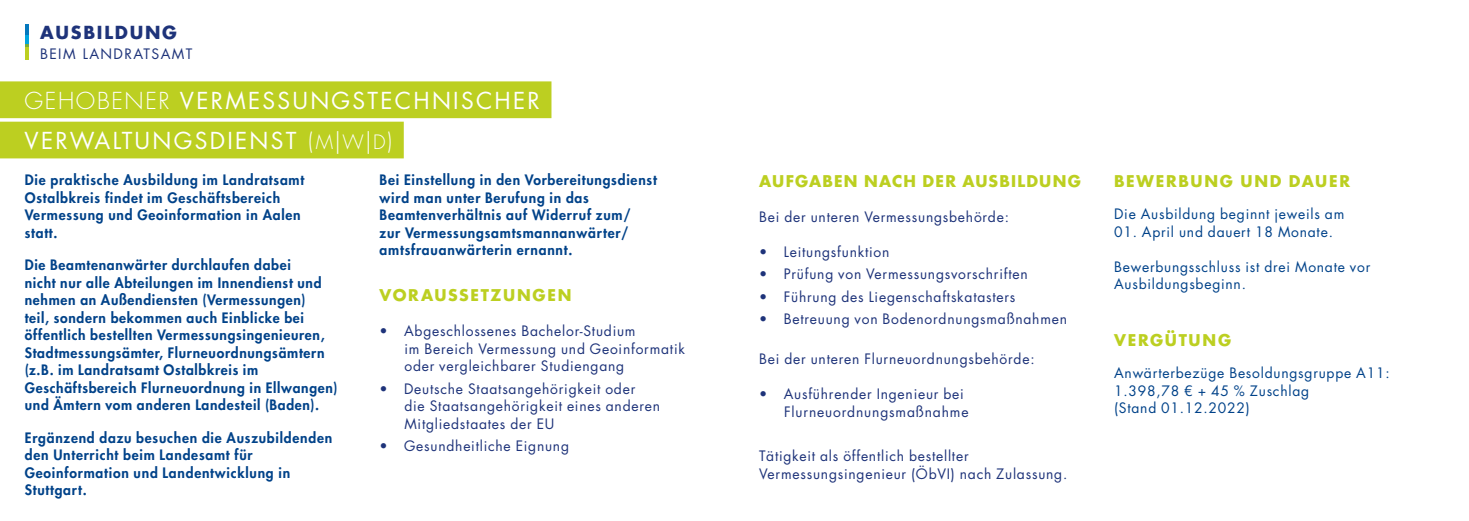
<style>
.page{position:relative;width:1469px;height:521px;background:#fff}
.page>*{position:absolute;margin:0;border:0;box-sizing:border-box;transform-origin:0 0}
.t1{font:22.75px/40.2px "Futura Std";letter-spacing:.1em;color:#fff}
.t2{font:700 17.5px "Futura Std";letter-spacing:.1em;color:#1e337a}
.p_Fließtext{font:700 15.75px "Futura Std";letter-spacing:.095em;color:#bccf21}
.p_Fließtext-2{font:700 15.75px "Futura Std";letter-spacing:.075em;color:#bccf21}
.p_Fließtext-3{font:800 14px/17.5px "Futura Std";letter-spacing:.055em;color:#004289}
.Aufzählung{font:14px/17.5px "Futura Std";letter-spacing:.055em;color:#1e337a}
.p_Fließtext-4{font:14px/17.5px "Futura Std";letter-spacing:.055em;color:#004289}
.Aufzählung-2{font:14px "Futura Std";letter-spacing:.1em;color:#1e337a}
.s1{font-weight:300}
.s2{font-weight:300;font-size:19.25px}
</style>
<div class="page">
<div style="left:0;top:81px;width:551px;height:37px;background:#bccf21"></div>
<div style="left:0;top:122px;width:404px;height:36px;background:#bccf21"></div>
<hr style="left:25px;top:25px;width:4px;height:10px;background:#0578bd">
<svg style="left:25px;top:35px;width:4px;height:12px"></svg>
<hr style="left:25px;top:47px;width:4px;height:12px;background:#bccf21">
<p class="t2" style="left:40px;top:21px;width:138px">AUSBILDUNG</p>
<p class="Aufzählung-2" style="left:40px;top:44px;width:154px">BEIM LANDRATSAMT</p>
<h1 class="t1" style="left:25px;top:80px;width:517px"><span class="s1">GEHOBENER</span> VERMESSUNGSTECHNISCHER<br>VERWALTUNGSDIENST <span class="s1">(</span><span class="s2">M</span><span class="s1">|</span><span class="s2">W</span><span class="s1">|</span><span class="s2">D</span><span class="s1">)</span></h1>
<p class="p_Fließtext-3" style="left:25px;top:171px;width:281px">Die praktische Ausbildung im Landratsamt<br>Ostalbkreis findet im Geschäftsbereich<br>Vermessung und Geoinformation in Aalen statt.</p>
<p class="p_Fließtext-3" style="left:25px;top:256px;width:314px">Die Beamtenanwärter durchlaufen dabei<br>nicht nur alle Abteilungen im Innendienst und nehmen an Außendiensten (Vermessungen)<br>teil, sondern bekommen auch Einblicke bei öffentlich bestellten Vermessungsingenieuren, Stadtmessungsämter, Flurneuordnungsämtern (z.B. im Landratsamt Ostalbkreis im Geschäftsbereich Flurneuordnung in Ellwangen) und Ämtern vom anderen Landesteil (Baden).</p>
<p class="p_Fließtext-3" style="left:25px;top:429px;width:309px">Ergänzend dazu besuchen die Auszubildenden den Unterricht beim Landesamt für<br>Geoinformation und Landentwicklung in<br>Stuttgart.</p>
<p class="p_Fließtext-3" style="left:379px;top:171px;width:279px">Bei Einstellung in den Vorbereitungsdienst wird man unter Berufung in das Beamtenverhältnis auf Widerruf zum/<br>zur Vermessungsamtsmannanwärter/ amtsfrauanwärterin ernannt.</p>
<p class="p_Fließtext" style="left:379px;top:285px;width:193px">VORAUSSETZUNGEN</p>
<p class="Aufzählung" style="left:404px;top:322px;width:282px;text-indent:-25px">• Abgeschlossenes Bachelor-Studium<br>im Bereich Vermessung und Geoinformatik oder vergleichbarer Studiengang</p>
<p class="Aufzählung" style="left:404px;top:380px;width:257px;text-indent:-25px">• Deutsche Staatsangehörigkeit oder<br>die Staatsangehörigkeit eines anderen<br>Mitgliedstaates der EU</p>
<p class="Aufzählung" style="left:379px;top:437px;width:191px">• Gesundheitliche Eignung</p>
<p class="p_Fließtext-2" style="left:759px;top:170px;width:323px">AUFGABEN NACH DER AUSBILDUNG</p>
<p class="Aufzählung" style="left:759px;top:208px;width:251px">Bei der unteren Vermessungsbehörde:</p>
<p class="Aufzählung" style="left:759px;top:243px;width:132px">• Leitungsfunktion</p>
<p class="Aufzählung" style="left:759px;top:265px;width:270px">• Prüfung von Vermessungsvorschriften</p>
<p class="Aufzählung" style="left:759px;top:288px;width:258px">• Führung des Liegenschaftskatasters</p>
<p class="Aufzählung" style="left:759px;top:310px;width:309px">• Betreuung von Bodenordnungsmaßnahmen</p>
<p class="Aufzählung" style="left:759px;top:350px;width:277px">Bei der unteren Flurneuordnungsbehörde:</p>
<p class="Aufzählung" style="left:784px;top:385px;width:186px;text-indent:-25px">• Ausführender Ingenieur bei<br>Flurneuordnungsmaßnahme</p>
<p class="Aufzählung" style="left:759px;top:448px;width:309px">Tätigkeit als öffentlich bestellter<br>Vermessungsingenieur (ÖbVI) nach Zulassung.</p>
<p class="p_Fließtext" style="left:1114px;top:170px;width:237px">BEWERBUNG UND DAUER</p>
<p class="p_Fließtext-4" style="left:1114px;top:205px;width:232px">Die Ausbildung beginnt jeweils am</p>
<p class="p_Fließtext-4" style="left:1114px;top:223px;width:220px">01. April und dauert 18 Monate.</p>
<p class="p_Fließtext-4" style="left:1114px;top:258px;width:258px">Bewerbungsschluss ist drei Monate vor<br>Ausbildungsbeginn.</p>
<p class="p_Fließtext" style="left:1114px;top:329px;width:118px">VERGÜTUNG</p>
<p class="p_Fließtext-4" style="left:1114px;top:365px;width:277px">Anwärterbezüge Besoldungsgruppe A11:<br>1.398,78 € + 45 % Zuschlag<br>(Stand 01.12.2022)</p>
</div>
